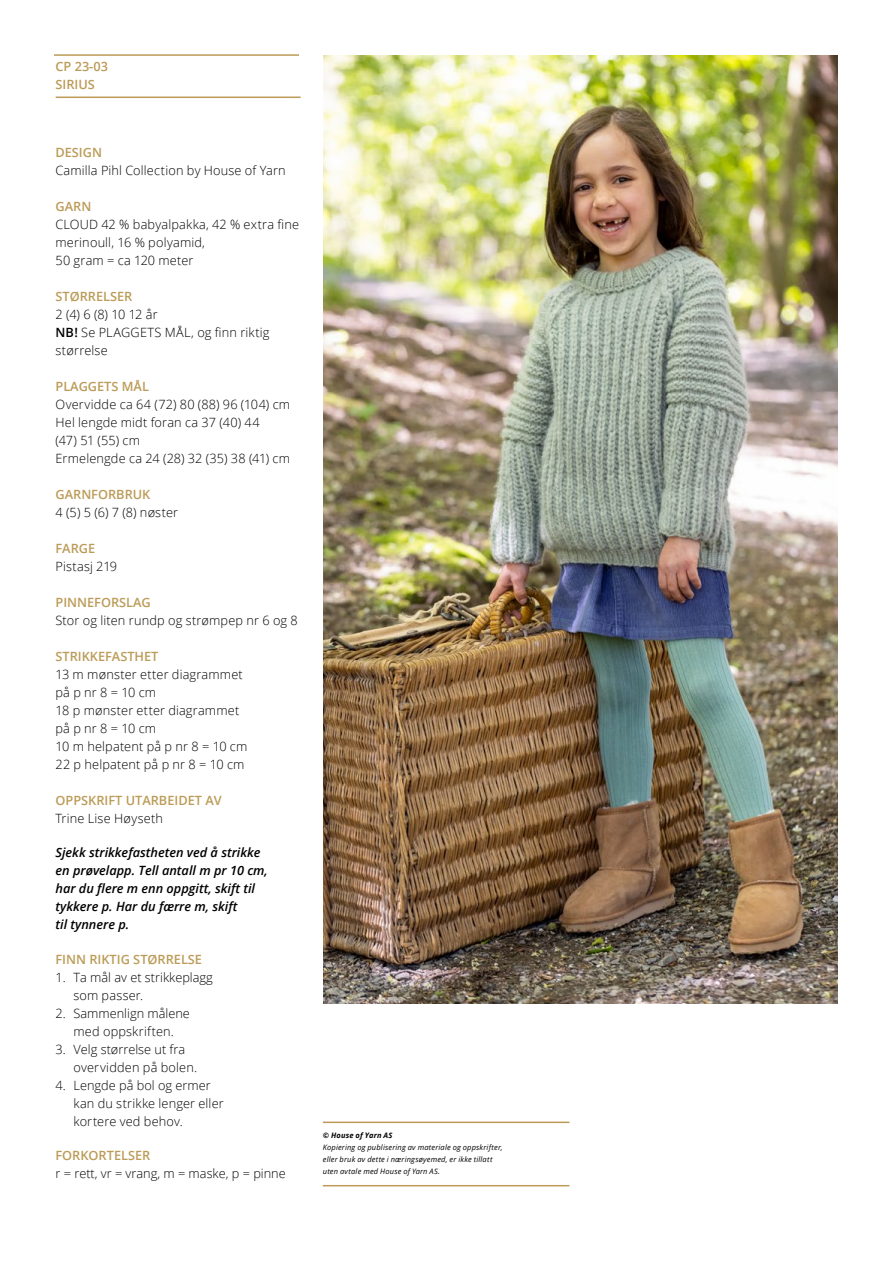
<style>
.page{position:relative;width:893px;height:1263px;background:#fff}
.page>*{position:absolute;margin:0;border:0;box-sizing:border-box;transform-origin:0 0}
.Faktatekst{font:300 12.75px/18px "Open Sans";letter-spacing:.01em;color:#000}
.Faktatekst-2{font:600 12.75px "Open Sans";color:#bb9b57}
.Faktatekst-3{font:italic 600 12.75px "Open Sans";color:#000}
.t1{font:italic 7.5px "Open Sans";letter-spacing:.025em;color:#000}
.t2{font:italic 700 7.5px "Open Sans";letter-spacing:.025em;color:#000}
.s1{font-weight:600}
</style>
<div class="page">
<hr style="left:323px;top:1121px;width:246px;height:2px;background:#bb9b57">
<hr style="left:323px;top:1185px;width:246px;height:1px;background:#bb9b57">
<hr style="left:54px;top:54px;width:245px;height:2px;background:#bb9b57">
<hr style="left:56px;top:97px;width:245px;height:1px;background:#bb9b57">
<img style="left:323px;top:56px;width:514px;height:947px">
<p class="Faktatekst-2" style="left:56px;top:58px;width:54px">CP 23-03</p>
<p class="Faktatekst-2" style="left:56px;top:76px;width:41px">SIRIUS</p>
<p class="Faktatekst-2" style="left:56px;top:143px;width:48px">DESIGN</p>
<p class="Faktatekst" style="left:56px;top:161px;width:232px">Camilla Pihl Collection by House of Yarn</p>
<p class="Faktatekst-2" style="left:56px;top:197px;width:37px">GARN</p>
<p class="Faktatekst" style="left:56px;top:215px;width:245px">CLOUD 42 % babyalpakka, 42 % extra fine merinoull, 16 % polyamid,<br>50 gram = ca 120 meter</p>
<p class="Faktatekst-2" style="left:56px;top:287px;width:78px">STØRRELSER</p>
<p class="Faktatekst" style="left:56px;top:305px;width:104px">2 (4) 6 (8) 10 12 år</p>
<p class="Faktatekst" style="left:56px;top:323px;width:216px"><span class="s1">NB!</span> Se PLAGGETS MÅL, og finn riktig størrelse</p>
<p class="Faktatekst-2" style="left:56px;top:377px;width:95px">PLAGGETS MÅL</p>
<p class="Faktatekst" style="left:56px;top:395px;width:236px">Overvidde ca 64 (72) 80 (88) 96 (104) cm</p>
<p class="Faktatekst" style="left:56px;top:413px;width:206px">Hel lengde midt foran ca 37 (40) 44</p>
<p class="Faktatekst" style="left:56px;top:431px;width:86px">(47) 51 (55) cm</p>
<p class="Faktatekst" style="left:56px;top:449px;width:236px">Ermelengde ca 24 (28) 32 (35) 38 (41) cm</p>
<p class="Faktatekst-2" style="left:56px;top:485px;width:96px">GARNFORBRUK</p>
<p class="Faktatekst" style="left:56px;top:503px;width:124px">4 (5) 5 (6) 7 (8) nøster</p>
<p class="Faktatekst-2" style="left:56px;top:539px;width:41px">FARGE</p>
<p class="Faktatekst" style="left:56px;top:557px;width:63px">Pistasj 219</p>
<p class="Faktatekst-2" style="left:56px;top:593px;width:97px">PINNEFORSLAG</p>
<p class="Faktatekst" style="left:56px;top:611px;width:244px">Stor og liten rundp og strømpep nr 6 og 8</p>
<p class="Faktatekst-2" style="left:56px;top:647px;width:105px">STRIKKEFASTHET</p>
<p class="Faktatekst" style="left:56px;top:665px;width:189px">13 m mønster etter diagrammet</p>
<p class="Faktatekst" style="left:56px;top:683px;width:102px">på p nr 8 = 10 cm</p>
<p class="Faktatekst" style="left:56px;top:701px;width:185px">18 p mønster etter diagrammet</p>
<p class="Faktatekst" style="left:56px;top:719px;width:102px">på p nr 8 = 10 cm</p>
<p class="Faktatekst" style="left:56px;top:737px;width:193px">10 m helpatent på p nr 8 = 10 cm</p>
<p class="Faktatekst" style="left:56px;top:755px;width:191px">22 p helpatent på p nr 8 = 10 cm</p>
<p class="Faktatekst-2" style="left:56px;top:791px;width:168px">OPPSKRIFT UTARBEIDET AV</p>
<p class="Faktatekst" style="left:56px;top:809px;width:109px">Trine Lise Høyseth</p>
<p class="Faktatekst-3" style="left:56px;top:844px;width:207px">Sjekk strikkefastheten ved å strikke</p>
<p class="Faktatekst-3" style="left:56px;top:862px;width:214px">en prøvelapp. Tell antall m pr 10 cm,</p>
<p class="Faktatekst-3" style="left:56px;top:880px;width:201px">har du flere m enn oppgitt, skift til</p>
<p class="Faktatekst-3" style="left:56px;top:898px;width:183px">tykkere p. Har du færre m, skift</p>
<p class="Faktatekst-3" style="left:56px;top:916px;width:75px">til tynnere p.</p>
<p class="Faktatekst-2" style="left:56px;top:950px;width:148px">FINN RIKTIG STØRRELSE</p>
<p class="Faktatekst" style="left:74px;top:968px;width:141px;text-indent:-18px">1. Ta mål av et strikkeplagg som passer.</p>
<p class="Faktatekst" style="left:56px;top:1004px;width:136px;text-align:center">2. Sammenlign målene med oppskriften.</p>
<p class="Faktatekst" style="left:74px;top:1040px;width:125px;text-indent:-18px">3. Velg størrelse ut fra overvidden på bolen.</p>
<p class="Faktatekst" style="left:74px;top:1076px;width:152px;text-indent:-18px">4. Lengde på bol og ermer kan du strikke lenger eller kortere ved behov.</p>
<p class="Faktatekst-2" style="left:56px;top:1147px;width:96px">FORKORTELSER</p>
<p class="Faktatekst" style="left:56px;top:1164px;width:232px">r = rett, vr = vrang, m = maske, p = pinne</p>
<p class="t2" style="left:323px;top:1130px;width:71px">© House of Yarn AS</p>
<p class="t1" style="left:323px;top:1142px;width:181px">Kopiering og publisering av materiale og oppskrifter,</p>
<p class="t1" style="left:323px;top:1154px;width:171px">eller bruk av dette i næringsøyemed, er ikke tillatt</p>
<p class="t1" style="left:323px;top:1166px;width:119px">uten avtale med House of Yarn AS.</p>
</div>
